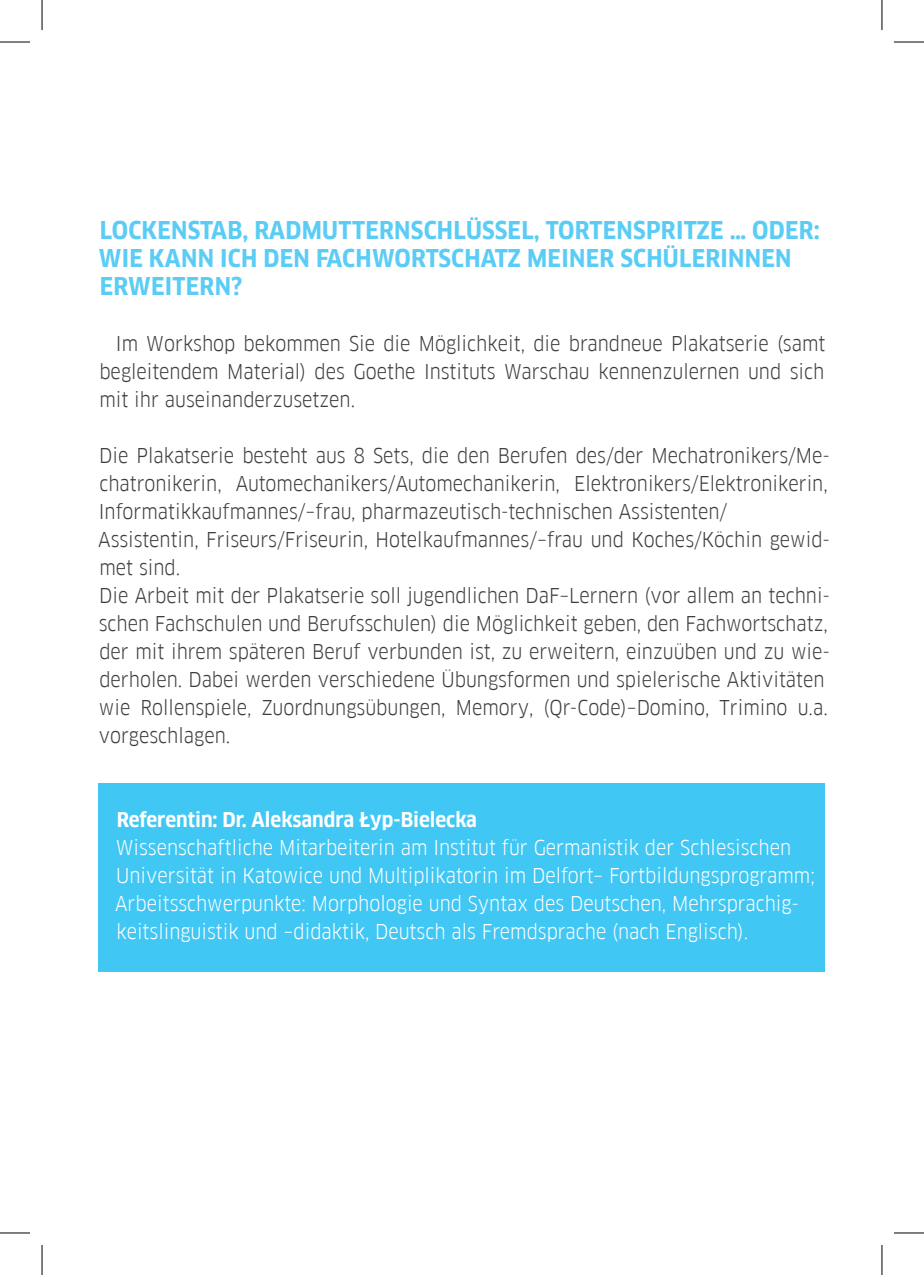
<style>
.page{position:relative;width:924px;height:1275px;background:#fff}
.page>*{position:absolute;margin:0;border:0;box-sizing:border-box;transform-origin:0 0}
.t1{font:700 24px/28px "Goethe FF Clan";letter-spacing:.01em;color:#5accf5}
.Text_Paragraph{font:20px/28px "Goethe FF Clan";color:#3e3e3f}
.referent{font:20px/28px "Goethe FF Clan";color:#fff}
.Text_Initial{font:20px/28px "Goethe FF Clan";color:#3e3e3f;text-align:justify}
.s1{font-weight:700}
</style>
<div class="page">
<div style="left:99px;top:783px;width:725px;height:188px;background:#40c7f4"></div>
<hr style="left:0;top:42px;width:30px;height:1px;background:#000">
<hr style="left:893px;top:42px;width:30px;height:1px;background:#000">
<hr style="left:0;top:1232px;width:30px;height:1px;background:#000">
<hr style="left:893px;top:1232px;width:30px;height:1px;background:#000">
<hr style="left:42px;top:0;width:1px;height:30px;background:#000">
<hr style="left:42px;top:1245px;width:1px;height:30px;background:#000">
<hr style="left:881px;top:0;width:1px;height:30px;background:#000">
<hr style="left:881px;top:1245px;width:1px;height:30px;background:#000">
<p class="t1" style="left:99px;top:216px;width:722px">LOCKENSTAB, RADMUTTERNSCHLÜSSEL, TORTENSPRITZE … ODER:<br>WIE KANN ICH DEN FACHWORTSCHATZ MEINER SCHÜLERINNEN<br>ERWEITERN?</p>
<p class="Text_Initial" style="left:99px;top:329px;width:727px;text-indent:17px">Im Workshop bekommen Sie die Möglichkeit, die brandneue Plakatserie (samt begleitendem Material) des Goethe Instituts Warschau kennenzulernen und sich mit ihr auseinanderzusetzen.</p>
<p class="Text_Paragraph" style="left:99px;top:441px;width:732px;text-align:justify">Die Plakatserie besteht aus 8 Sets, die den Berufen des/der Mechatronikers/Me&shy;chatronikerin, Automechanikers/Automechanikerin, Elektronikers/Elektronikerin, Informatikkaufmannes/–frau, pharmazeutisch-technischen Assistenten/</p>
<p class="Text_Paragraph" style="left:98px;top:525px;width:733px">Assistentin, Friseurs/Friseurin, Hotelkaufmannes/–frau und Koches/Köchin gewid&shy;met sind.</p>
<p class="Text_Paragraph" style="left:99px;top:581px;width:732px">Die Arbeit mit der Plakatserie soll jugendlichen DaF–Lernern (vor allem an techni&shy;schen Fachschulen und Berufsschulen) die Möglichkeit geben, den Fachwortschatz, der mit ihrem späteren Beruf verbunden ist, zu erweitern, einzuüben und zu wie&shy;derholen. Dabei werden verschiedene Übungsformen und spielerische Aktivitäten wie Rollenspiele, Zuordnungsübungen, Memory, (Qr-Code)–Domino, Trimino u.a. vorgeschlagen.</p>
<p class="referent" style="left:115px;top:805px;width:701px"><span class="s1">Referentin: Dr. Aleksandra Łyp-Bielecka<br></span>Wissenschaftliche Mitarbeiterin am Institut für Germanistik der Schlesischen Universität in Katowice und Multiplikatorin im Delfort– Fortbildungsprogramm; Arbeitsschwerpunkte: Morphologie und Syntax des Deutschen, Mehrsprachig&shy;keitslinguistik und –didaktik, Deutsch als Fremdsprache (nach Englisch).</p>
</div>
